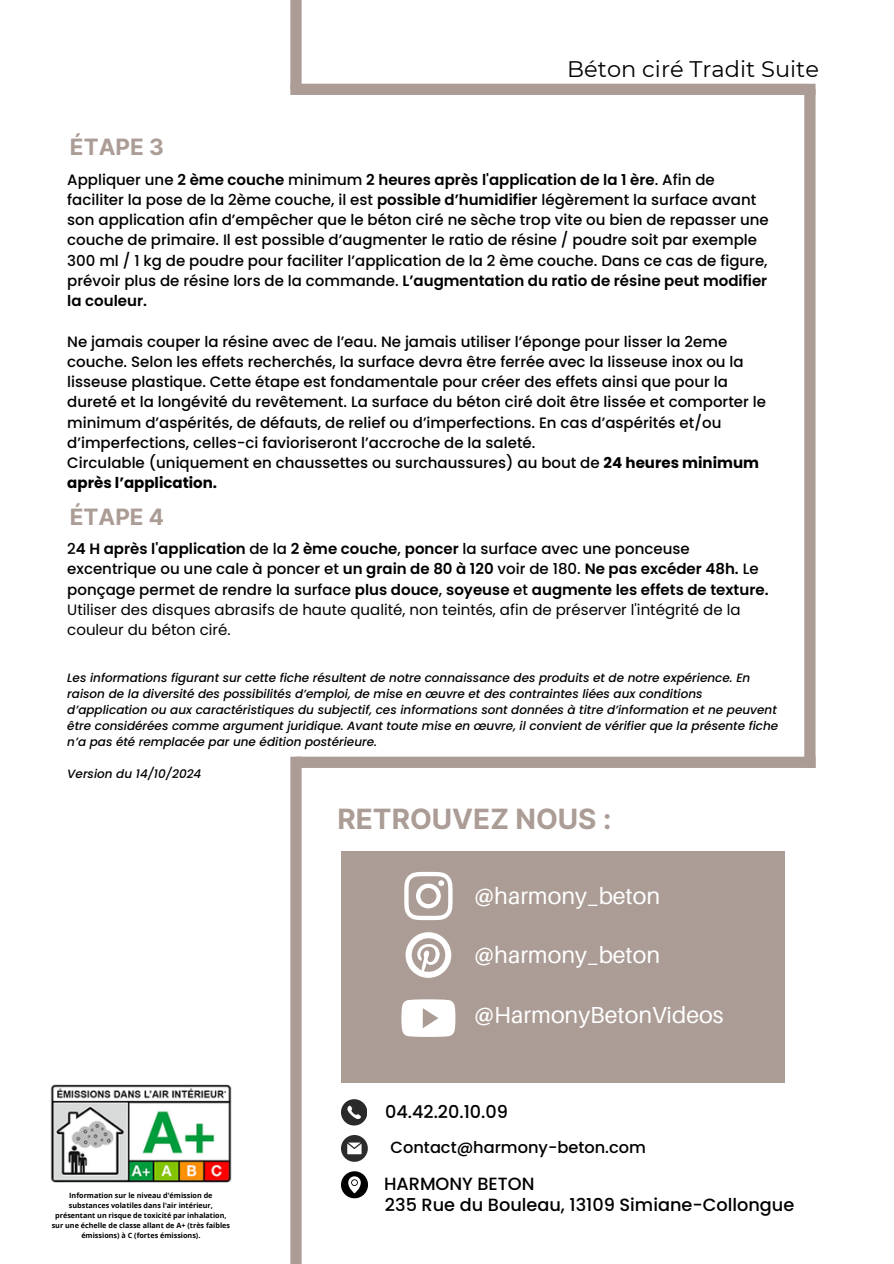
<style>
.page{position:relative;width:894px;height:1264px;background:#fff}
.page>*{position:absolute;margin:0;border:0;box-sizing:border-box;transform-origin:0 0}
.t1{font:700 27.9px "Inter";color:#ab9c95}
.t2{font:23.25px "Aileron";color:#fff}
.t3{font:22.5px "Montserrat";color:#000}
.t4{font:700 22.5px "Inter";color:#ab9c95}
.t5{font:500 17.7px "Poppins";color:#000}
.t6{font:500 16.2px "Poppins";color:#000}
.t7{font:500 15px/20.2px "Poppins";color:#000}
.t8{font:600 15px/20.2px "Poppins";color:#000}
.t9{font:15px/20.2px "Poppins";color:#000}
.t10{font:italic 500 12px/16px "Poppins";color:#000}
.t11{font:700 7.2px/10.1px "Open Sans";color:#000;text-align:center}
.s1{font-weight:600}
.s2{font-weight:700}
.s3{font-weight:500}
</style>
<div class="page">
<div style="left:290px;top:0;width:11px;height:89px;background:#ab9c95"></div>
<div style="left:290px;top:84px;width:525px;height:11px;background:#ab9c95"></div>
<div style="left:804px;top:89px;width:11px;height:679px;background:#ab9c95"></div>
<div style="left:296px;top:756px;width:519px;height:12px;background:#ab9c95"></div>
<div style="left:290px;top:756px;width:11px;height:507px;background:#ab9c95"></div>
<div style="left:341px;top:851px;width:443px;height:231px;background:#ab9c95"></div>
<svg style="left:404px;top:871px;width:48px;height:49px"></svg>
<svg style="left:405px;top:932px;width:46px;height:45px"></svg>
<svg style="left:401px;top:999px;width:54px;height:37px;background:#f3f1f0"></svg>
<svg style="left:341px;top:1099px;width:26px;height:26px"></svg>
<svg style="left:341px;top:1135px;width:27px;height:26px"></svg>
<svg style="left:341px;top:1171px;width:27px;height:27px"></svg>
<img style="left:50px;top:1084px;width:182px;height:99px">
<h3 class="t3" style="left:567px;top:55px;width:253px">Béton ciré Tradit Suite</h3>
<p class="t4" style="left:70px;top:133px;width:96px">ÉTAPE 3</p>
<p class="t7" style="left:67px;top:169px;width:702px">Appliquer une <span class="s1">2 ème couche</span> minimum <span class="s1">2 heures après l'application de la 1 ère</span>. Afin de faciliter la pose de la 2ème couche, il est <span class="s1">possible d’humidifier</span> légèrement la surface avant son application afin d’empêcher que le béton ciré ne sèche trop vite ou bien de repasser une couche de primaire. Il est possible d’augmenter le ratio de résine / poudre soit par exemple 300 ml / 1 kg de poudre pour faciliter l’application de la 2 ème couche. Dans ce cas de figure, prévoir plus de résine lors de la commande. <span class="s1">L’augmentation du ratio de résine peut modifier la couleur.</span></p>
<h5 class="t7" style="left:67px;top:331px;width:700px">Ne jamais couper la résine avec de l’eau. Ne jamais utiliser l’éponge pour lisser la 2eme couche. Selon les effets recherchés, la surface devra être ferrée avec la lisseuse inox ou la lisseuse plastique. Cette étape est fondamentale pour créer des effets ainsi que pour la dureté et la longévité du revêtement. La surface du béton ciré doit être lissée et comporter le minimum d’aspérités, de défauts, de relief ou d’imperfections. En cas d’aspérités et/ou d’imperfections, celles-ci favioriseront l’accroche de la saleté.<br>Circulable (uniquement en chaussettes ou surchaussures) au bout de <span class="s2">24 heures minimum après l’application.</span></h5>
<p class="t4" style="left:70px;top:503px;width:96px">ÉTAPE 4</p>
<p class="t8" style="left:67px;top:538px;width:702px"><span class="s3">2</span>4 H après l'application <span class="s3">de la</span> 2 ème couche<span class="s3">,</span> poncer <span class="s3">la surface avec une ponceuse excentrique ou une cale à poncer et</span> un grain de 80 à 120 <span class="s3">voir de 180.</span> Ne pas excéder 48h. <span class="s3">Le ponçage permet de rendre la surface</span> plus douce<span class="s3">,</span> soyeuse <span class="s3">et</span> augmente les effets de texture.</p>
<h3 class="t9" style="left:67px;top:599px;width:674px">Utiliser des disques abrasifs de haute qualité, non teintés, afin de préserver l'intégrité de la couleur du béton ciré.</h3>
<h2 class="t10" style="left:67px;top:669px;width:712px">Les informations figurant sur cette fiche résultent de notre connaissance des produits et de notre expérience. En raison de la diversité des possibilités d’emploi, de mise en œuvre et des contraintes liées aux conditions d’application ou aux caractéristiques du subjectif, ces informations sont données à titre d’information et ne peuvent être considérées comme argument juridique. Avant toute mise en œuvre, il convient de vérifier que la présente fiche n’a pas été remplacée par une édition postérieure.</h2>
<h6 class="t10" style="left:67px;top:765px;width:135px">Version du 14/10/2024</h6>
<p class="t1" style="left:337px;top:802px;width:275px">RETROUVEZ NOUS :</p>
<h3 class="t11" style="left:52px;top:1189px;width:180px">Information sur le niveau d'émission de substances volatiles dans l'air intérieur, présentant un risque de toxicité par inhalation, sur une échelle de classe allant de A+ (très faibles émissions) à C (fortes émissions).</h3>
<h6 class="t2" style="left:474px;top:881px;width:187px">@harmony_beton</h6>
<h2 class="t2" style="left:474px;top:940px;width:187px">@harmony_beton</h2>
<p class="t2" style="left:474px;top:1000px;width:250px">@HarmonyBetonVideos</p>
<p class="t5" style="left:385px;top:1099px;width:124px">04.42.20.10.09</p>
<p class="t6" style="left:390px;top:1135px;width:257px">Contact@harmony-beton.com</p>
<h1 class="t5" style="left:385px;top:1191px;width:410px">235 Rue du Bouleau, 13109 Simiane-Collongue</h1>
<p class="t5" style="left:384px;top:1171px;width:152px">HARMONY BETON</p>
</div>
